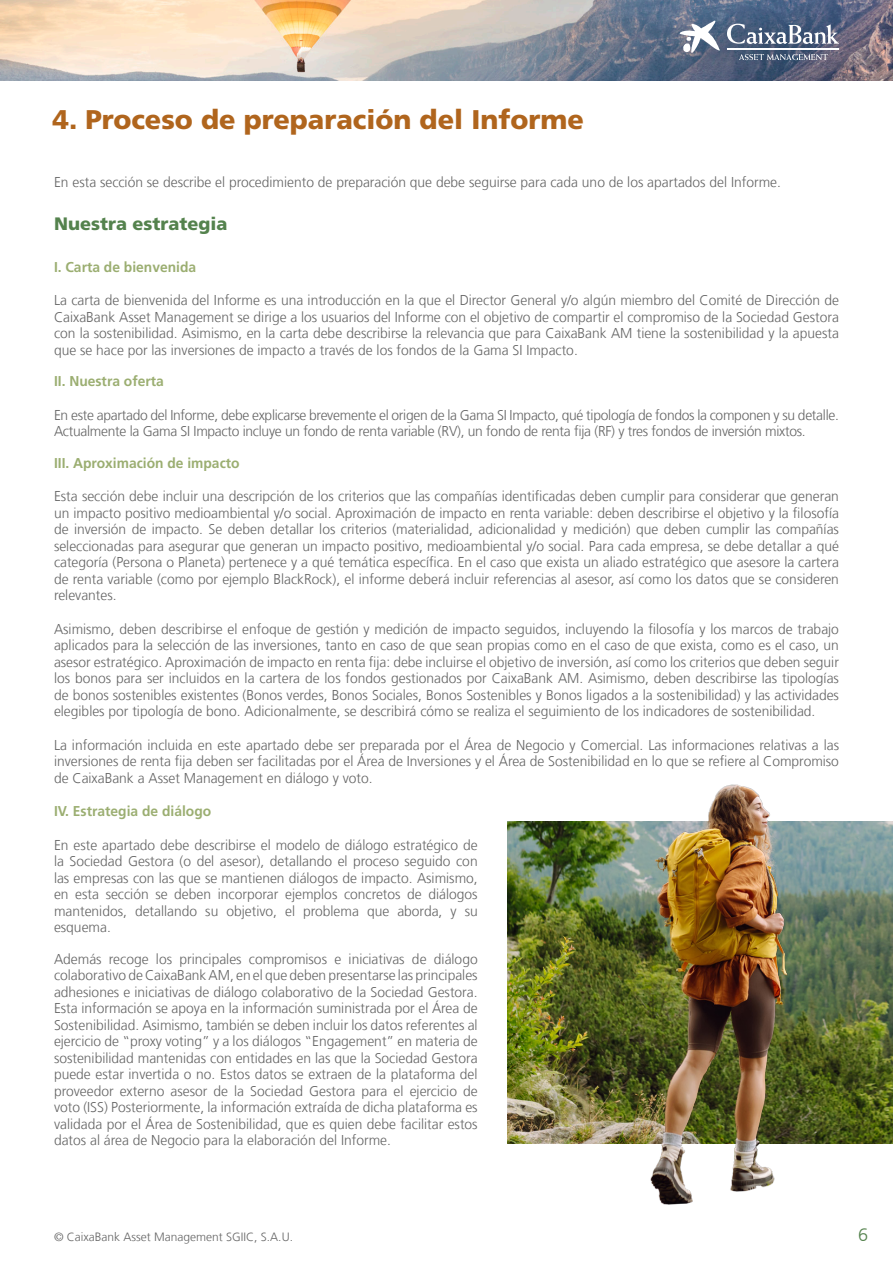
<style>
.page{position:relative;width:893px;height:1263px;background:#fff}
.page>*{position:absolute;margin:0;border:0;box-sizing:border-box;transform-origin:0 0}
.t1{font:900 27px "La Caixa Frutiger";color:#b0651d}
.t2{font:900 18px "La Caixa Frutiger";color:#54824d}
.t3{font:300 18px "La Caixa Frutiger";color:#54824d}
.t4{font:300 14.25px/16.5px "La Caixa Frutiger";color:#646464;text-align:justify}
.t5{font:300 14.25px/16.5px "La Caixa Frutiger";letter-spacing:-.02em;color:#646464}
.t6{font:700 14.25px "La Caixa Frutiger";color:#9bae71}
.t7{font:300 12px "La Caixa Frutiger";color:#646464}
</style>
<div class="page">
<img style="left:0;top:0;width:893px;height:81px">
<svg style="left:739px;top:54px;width:89px;height:6px"></svg>
<svg style="left:680px;top:21px;width:40px;height:32px"></svg>
<hr style="left:727px;top:48px;width:112px;height:1px;background:#fff">
<svg style="left:727px;top:24px;width:112px;height:20px"></svg>
<hr style="left:727px;top:49px;width:112px;height:1px;background:#fff">
<img style="left:843px;top:821px;width:50px;height:323px">
<img style="left:507px;top:784px;width:336px;height:421px">
<h1 class="t1" style="left:52px;top:104px;width:533px">4. Proceso de preparación del Informe</h1>
<p class="t4" style="left:54px;top:174px;width:728px">En esta sección se describe el procedimiento de preparación que debe seguirse para cada uno de los apartados del Informe.</p>
<p class="t2" style="left:54px;top:212px;width:175px">Nuestra estrategia</p>
<p class="t6" style="left:54px;top:258px;width:144px">I. Carta de bienvenida</p>
<p class="t4" style="left:54px;top:292px;width:786px">La carta de bienvenida del Informe es una introducción en la que el Director General y/o algún miembro del Comité de Dirección de CaixaBank Asset Management se dirige a los usuarios del Informe con el objetivo de compartir el compromiso de la Sociedad Gestora con la sostenibilidad. Asimismo, en la carta debe describirse la relevancia que para CaixaBank AM tiene la sostenibilidad y la apuesta que se hace por las inversiones de impacto a través de los fondos de la Gama SI Impacto.</p>
<p class="t6" style="left:54px;top:373px;width:111px">II. Nuestra oferta</p>
<p class="t5" style="left:54px;top:407px;width:786px">En este apartado del Informe, debe explicarse brevemente el origen de la Gama SI Impacto, qué tipología de fondos la componen y su detalle.<br>Actualmente la Gama SI Impacto incluye un fondo de renta variable (RV), un fondo de renta fija (RF) y tres fondos de inversión mixtos.</p>
<p class="t6" style="left:54px;top:454px;width:187px">III. Aproximación de impacto</p>
<p class="t4" style="left:54px;top:488px;width:786px">Esta sección debe incluir una descripción de los criterios que las compañías identificadas deben cumplir para considerar que generan un impacto positivo medioambiental y/o social. Aproximación de impacto en renta variable: deben describirse el objetivo y la filosofía de inversión de impacto. Se deben detallar los criterios (materialidad, adicionalidad y medición) que deben cumplir las compañías seleccionadas para asegurar que generan un impacto positivo, medioambiental y/o social. Para cada empresa, se debe detallar a qué categoría (Persona o Planeta) pertenece y a qué temática específica. En el caso que exista un aliado estratégico que asesore la cartera de renta variable (como por ejemplo BlackRock), el informe deberá incluir referencias al asesor, así como los datos que se consideren relevantes.</p>
<p class="t4" style="left:54px;top:621px;width:786px">Asimismo, deben describirse el enfoque de gestión y medición de impacto seguidos, incluyendo la filosofía y los marcos de trabajo aplicados para la selección de las inversiones, tanto en caso de que sean propias como en el caso de que exista, como es el caso, un asesor estratégico. Aproximación de impacto en renta fija: debe incluirse el objetivo de inversión, así como los criterios que deben seguir los bonos para ser incluidos en la cartera de los fondos gestionados por CaixaBank AM. Asimismo, deben describirse las tipologías de bonos sostenibles existentes (Bonos verdes, Bonos Sociales, Bonos Sostenibles y Bonos ligados a la sostenibilidad) y las actividades elegibles por tipología de bono. Adicionalmente, se describirá cómo se realiza el seguimiento de los indicadores de sostenibilidad.</p>
<p class="t4" style="left:54px;top:737px;width:786px">La información incluida en este apartado debe ser preparada por el Área de Negocio y Comercial. Las informaciones relativas a las inversiones de renta fija deben ser facilitadas por el Área de Inversiones y el Área de Sostenibilidad en lo que se refiere al Compromiso de CaixaBank a Asset Management en diálogo y voto.</p>
<p class="t6" style="left:54px;top:803px;width:159px">IV. Estrategia de diálogo</p>
<p class="t4" style="left:54px;top:837px;width:425px">En este apartado debe describirse el modelo de diálogo estratégico de la Sociedad Gestora (o del asesor), detallando el proceso seguido con las empresas con las que se mantienen diálogos de impacto. Asimismo, en esta sección se deben incorporar ejemplos concretos de diálogos mantenidos, detallando su objetivo, el problema que aborda, y su esquema.</p>
<p class="t4" style="left:54px;top:951px;width:425px">Además recoge los principales compromisos e iniciativas de diálogo colaborativo de CaixaBank AM, en el que deben presentarse las principales adhesiones e iniciativas de diálogo colaborativo de la Sociedad Gestora.<br>Esta información se apoya en la información suministrada por el Área de Sostenibilidad. Asimismo, también se deben incluir los datos referentes al ejercicio de “proxy voting” y a los diálogos “Engagement” en materia de sostenibilidad mantenidas con entidades en las que la Sociedad Gestora puede estar invertida o no. Estos datos se extraen de la plataforma del proveedor externo asesor de la Sociedad Gestora para el ejercicio de voto (ISS) Posteriormente, la información extraída de dicha plataforma es validada por el Área de Sostenibilidad, que es quien debe facilitar estos datos al área de Negocio para la elaboración del Informe.</p>
<p class="t7" style="left:54px;top:1230px;width:240px">© CaixaBank Asset Management SGIIC, S.A.U.</p>
<p class="t3" style="left:858px;top:1224px;width:12px">6</p>
</div>
